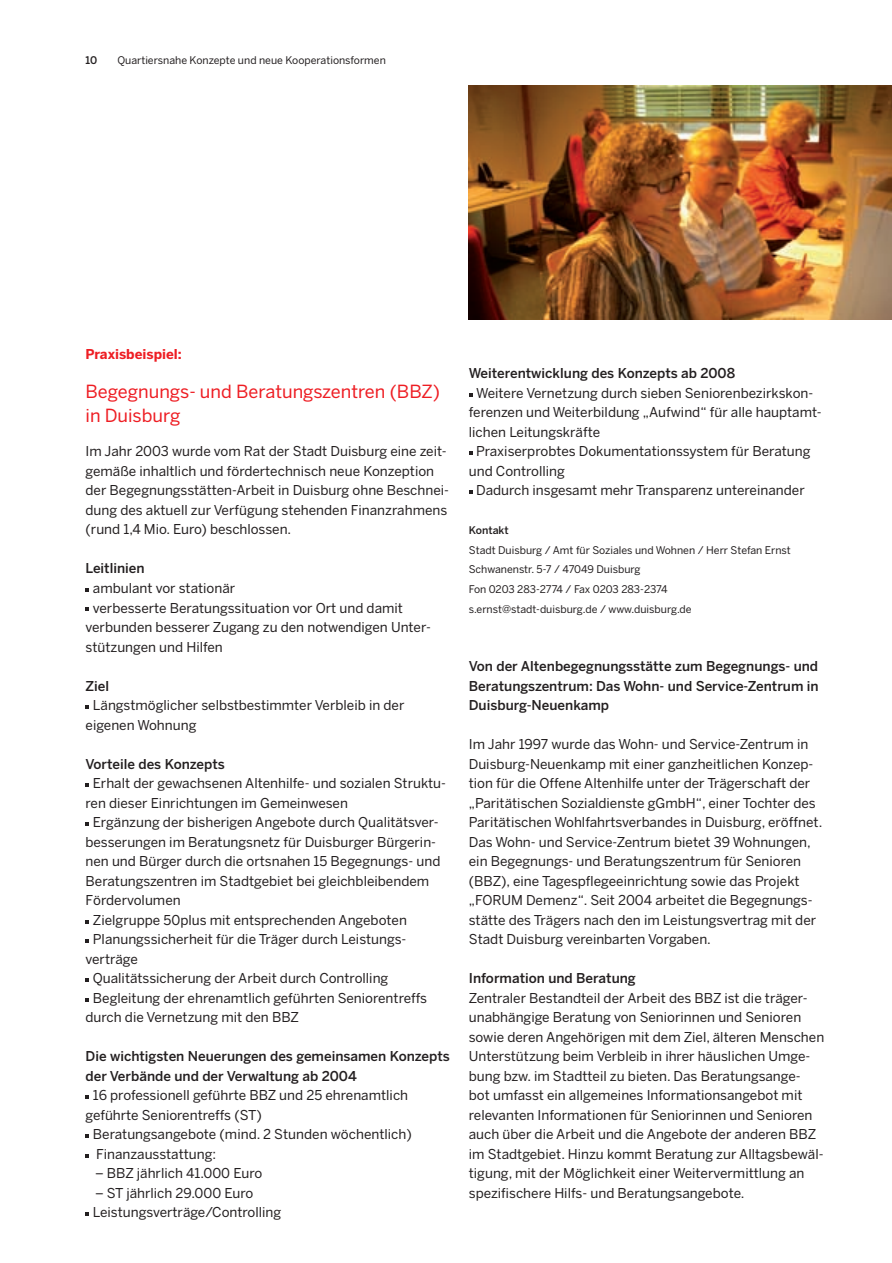
<style>
.page{position:relative;width:892px;height:1263px;background:#fff}
.page>*{position:absolute;margin:0;border:0;box-sizing:border-box;transform-origin:0 0}
.t1{font:18px/24px "Benton Sans";color:#ee1d23}
.t2{font:13.5px/19.5px "Benton Sans";color:#231f20}
.t3{font:500 13.5px/19.5px "Benton Sans";color:#231f20}
.t4{font:700 13.5px "Benton Sans";color:#ee1d23}
.t5{font:10.5px/19.5px "Benton Sans";color:#231f20}
.t6{font:500 10.5px "Benton Sans";color:#231f20}
</style>
<div class="page">
<img style="left:468px;top:86px;width:424px;height:234px">
<svg style="left:86px;top:607px;width:3px;height:4px"></svg>
<svg style="left:469px;top:451px;width:3px;height:4px"></svg>
<svg style="left:469px;top:490px;width:3px;height:4px"></svg>
<p class="t6" style="left:86px;top:54px;width:13px">10</p>
<p class="t5" style="left:117px;top:50px;width:270px">Quartiersnahe Konzepte und neue Kooperationsformen</p>
<p class="t4" style="left:86px;top:346px;width:98px">Praxisbeispiel:</p>
<h1 class="t1" style="left:86px;top:379px;width:356px">Begegnungs- und Beratungszentren (BBZ) in Duisburg</h1>
<p class="t2" style="left:86px;top:441px;width:365px">Im Jahr 2003 wurde vom Rat der Stadt Duisburg eine zeit&shy;gemäße inhaltlich und fördertechnisch neue Konzeption der Begegnungsstätten-Arbeit in Duisburg ohne Beschnei&shy;dung des aktuell zur Verfügung stehenden Finanzrahmens (rund 1,4 Mio. Euro) beschlossen.</p>
<p class="t3" style="left:86px;top:558px;width:61px">Leitlinien</p>
<p class="t2" style="left:93px;top:578px;width:144px">ambulant vor stationär</p>
<p class="t2" style="left:93px;top:597px;width:312px">verbesserte Beratungssituation vor Ort und damit</p>
<p class="t2" style="left:86px;top:617px;width:347px">verbunden besserer Zugang zu den notwendigen Unter-</p>
<p class="t2" style="left:86px;top:636px;width:139px">stützungen und Hilfen</p>
<p class="t3" style="left:86px;top:675px;width:25px">Ziel</p>
<p class="t2" style="left:86px;top:695px;width:320px;text-indent:7px">Längstmöglicher selbstbestimmter Verbleib in der eigenen Wohnung</p>
<p class="t3" style="left:86px;top:753px;width:141px">Vorteile des Konzepts</p>
<p class="t2" style="left:93px;top:773px;width:355px">Erhalt der gewachsenen Altenhilfe- und sozialen Struktu-</p>
<p class="t2" style="left:86px;top:792px;width:264px">ren dieser Einrichtungen im Gemeinwesen</p>
<p class="t2" style="left:93px;top:812px;width:347px">Ergänzung der bisherigen Angebote durch Qualitätsver-</p>
<p class="t2" style="left:86px;top:831px;width:352px">besserungen im Beratungsnetz für Duisburger Bürgerin-</p>
<p class="t2" style="left:86px;top:851px;width:356px">nen und Bürger durch die ortsnahen 15 Begegnungs- und</p>
<p class="t2" style="left:86px;top:870px;width:345px">Beratungszentren im Stadtgebiet bei gleichbleibendem</p>
<p class="t2" style="left:86px;top:890px;width:97px">Fördervolumen</p>
<p class="t2" style="left:93px;top:909px;width:315px">Zielgruppe 50plus mit entsprechenden Angeboten</p>
<p class="t2" style="left:93px;top:929px;width:315px">Planungssicherheit für die Träger durch Leistungs-</p>
<p class="t2" style="left:86px;top:948px;width:54px">verträge</p>
<p class="t2" style="left:93px;top:968px;width:297px">Qualitätssicherung der Arbeit durch Controlling</p>
<p class="t2" style="left:93px;top:987px;width:336px">Begleitung der ehrenamtlich geführten Seniorentreffs</p>
<p class="t2" style="left:86px;top:1007px;width:215px">durch die Vernetzung mit den BBZ</p>
<p class="t3" style="left:86px;top:1046px;width:366px">Die wichtigsten Neuerungen des gemeinsamen Konzepts der Verbände und der Verwaltung ab 2004</p>
<p class="t2" style="left:93px;top:1085px;width:317px">16 professionell geführte BBZ und 25 ehrenamtlich</p>
<p class="t2" style="left:86px;top:1104px;width:178px">geführte Seniorentreffs (ST)</p>
<p class="t2" style="left:93px;top:1124px;width:320px">Beratungsangebote (mind. 2 Stunden wöchentlich)</p>
<p class="t2" style="left:96px;top:1143px;width:122px">Finanzausstattung:</p>
<p class="t2" style="left:95px;top:1163px;width:169px">– BBZ jährlich 41.000 Euro</p>
<p class="t2" style="left:93px;top:1182px;width:190px">– ST jährlich 29.000 Euro<br>Leistungsverträge/Controlling</p>
<p class="t3" style="left:469px;top:363px;width:268px">Weiterentwicklung des Konzepts ab 2008</p>
<p class="t2" style="left:476px;top:383px;width:339px">Weitere Vernetzung durch sieben Seniorenbezirkskon-</p>
<p class="t2" style="left:469px;top:402px;width:354px">ferenzen und Weiterbildung „Aufwind“ für alle hauptamt-</p>
<p class="t2" style="left:469px;top:422px;width:133px">lichen Leitungskräfte</p>
<p class="t2" style="left:476px;top:441px;width:336px">Praxiserprobtes Dokumentationssystem für Beratung</p>
<p class="t2" style="left:469px;top:461px;width:98px">und Controlling</p>
<p class="t2" style="left:476px;top:480px;width:330px">Dadurch insgesamt mehr Transparenz untereinander</p>
<p class="t6" style="left:469px;top:524px;width:41px">Kontakt</p>
<p class="t5" style="left:469px;top:540px;width:323px">Stadt Duisburg / Amt für Soziales und Wohnen / Herr Stefan Ernst Schwanenstr. 5-7 / 47049 Duisburg<br>Fon 0203 283-2774 / Fax 0203 283-2374 s.ernst@stadt-duisburg.de / www.duisburg.de</p>
<p class="t3" style="left:469px;top:656px;width:351px;text-align:justify">Von der Altenbegegnungsstätte zum Begegnungs- und Beratungszentrum: Das Wohn- und Service-Zentrum in Duisburg-Neuenkamp</p>
<p class="t2" style="left:469px;top:734px;width:355px">Im Jahr 1997 wurde das Wohn- und Service-Zentrum in Duisburg-Neuenkamp mit einer ganzheitlichen Konzep&shy;tion für die Offene Altenhilfe unter der Trägerschaft der „Paritätischen Sozialdienste gGmbH“, einer Tochter des Paritätischen Wohlfahrtsverbandes in Duisburg, eröffnet.<br>Das Wohn- und Service-Zentrum bietet 39 Wohnungen, ein Begegnungs- und Beratungszentrum für Senioren (BBZ), eine Tagespflegeeinrichtung sowie das Projekt „FORUM Demenz“. Seit 2004 arbeitet die Begegnungs&shy;stätte des Trägers nach den im Leistungsvertrag mit der Stadt Duisburg vereinbarten Vorgaben.</p>
<p class="t3" style="left:469px;top:968px;width:169px">Information und Beratung</p>
<p class="t2" style="left:469px;top:987px;width:357px">Zentraler Bestandteil der Arbeit des BBZ ist die träger&shy;unabhängige Beratung von Seniorinnen und Senioren sowie deren Angehörigen mit dem Ziel, älteren Menschen Unterstützung beim Verbleib in ihrer häuslichen Umge&shy;bung bzw. im Stadtteil zu bieten. Das Beratungsange&shy;bot umfasst ein allgemeines Informationsangebot mit relevanten Informationen für Seniorinnen und Senioren auch über die Arbeit und die Angebote der anderen BBZ im Stadtgebiet. Hinzu kommt Beratung zur Alltagsbewäl&shy;tigung, mit der Möglichkeit einer Weitervermittlung an spezifischere Hilfs- und Beratungsangebote.</p>
</div>
